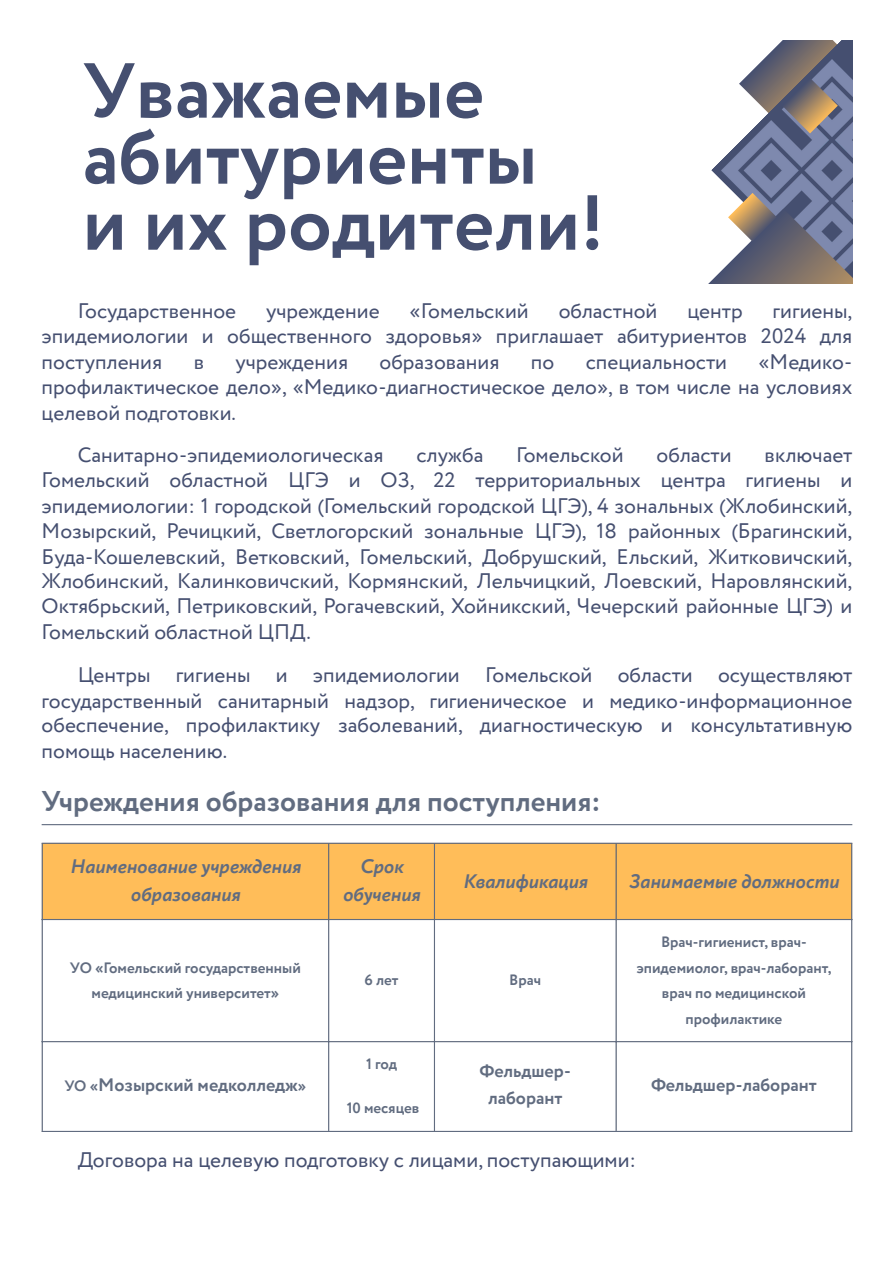
<style>
.page{position:relative;width:894px;height:1263px;background:#fff}
.page>*{position:absolute;margin:0;border:0;box-sizing:border-box;transform-origin:0 0}
.t1{font:700 77.7px/66px "Circe";color:#454f70}
.t2{font:700 28.5px "Circe";color:#616c80}
.t3{font:21px/25.2px "Circe";color:#454f70;text-align:justify}
.t4{font:italic 700 19.5px/28.2px "Circe";color:#616c80;text-align:center}
.t5{font:700 18px/27px "Circe";color:#616c80;text-align:center}
.t6{font:700 15px/25.5px "Circe";color:#616c80;text-align:center}
.s1{font-size:15px}
</style>
<div class="page">
<svg style="left:708px;top:40px;width:144px;height:244px"></svg>
<hr style="left:42px;top:824px;width:810px;height:1px;background:#616c80">
<div style="left:43px;top:844px;width:808px;height:75px;background:#ffbd59"></div>
<hr style="left:42px;top:844px;width:1px;height:287px;background:#616c80">
<hr style="left:328px;top:844px;width:1px;height:287px;background:#616c80">
<hr style="left:434px;top:844px;width:1px;height:287px;background:#616c80">
<hr style="left:615px;top:844px;width:1px;height:287px;background:#616c80">
<hr style="left:851px;top:844px;width:1px;height:287px;background:#616c80">
<hr style="left:42px;top:843px;width:810px;height:1px;background:#616c80">
<hr style="left:42px;top:919px;width:810px;height:1px;background:#616c80">
<hr style="left:42px;top:1041px;width:810px;height:1px;background:#616c80">
<hr style="left:42px;top:1131px;width:810px;height:1px;background:#616c80">
<p class="t1" style="left:83px;top:63px;width:456px">Уважаемые абитуриенты</p>
<p class="t1" style="left:83px;top:195px;width:523px">и их родители!</p>
<p class="t3" style="left:78px;top:300px;width:160px">Государственное</p>
<p class="t3" style="left:266px;top:300px;width:115px">учреждение</p>
<p class="t3" style="left:409px;top:300px;width:121px">«Гомельский</p>
<p class="t3" style="left:558px;top:300px;width:100px">областной</p>
<p class="t3" style="left:687px;top:300px;width:57px">центр</p>
<p class="t3" style="left:42px;top:300px;width:811px;text-indent:730px">гигиены, эпидемиологии и общественного здоровья» приглашает абитуриентов 2024 для поступления</p>
<p class="t3" style="left:194px;top:350px;width:12px">в</p>
<p class="t3" style="left:235px;top:350px;width:114px">учреждения</p>
<p class="t3" style="left:379px;top:350px;width:121px">образования</p>
<p class="t3" style="left:530px;top:350px;width:25px">по</p>
<p class="t3" style="left:585px;top:350px;width:143px">специальности</p>
<p class="t3" style="left:42px;top:350px;width:812px;text-indent:716px">«Медико&shy;профилактическое дело», «Медико-диагностическое дело», в том числе на условиях целевой подготовки.</p>
<p class="t3" style="left:78px;top:444px;width:307px">Санитарно-эпидемиологическая</p>
<p class="t3" style="left:416px;top:444px;width:68px">служба</p>
<p class="t3" style="left:516px;top:444px;width:109px">Гомельской</p>
<p class="t3" style="left:656px;top:444px;width:77px">области</p>
<p class="t3" style="left:42px;top:444px;width:812px;text-indent:722px">включает Гомельский областной ЦГЭ и ОЗ, 22 территориальных центра гигиены и эпидемиологии: 1 городской (Гомельский городской ЦГЭ), 4 зональных (Жлобинский, Мозырский, Речицкий, Светлогорский зональные ЦГЭ), 18 районных (Брагинский, Буда-Кошелевский, Ветковский, Гомельский, Добрушский, Ельский, Житковичский, Жлобинский, Калинковичский, Кормянский, Лельчицкий, Лоевский, Наровлянский, Октябрьский, Петриковский, Рогачевский, Хойникский, Чечерский районные ЦГЭ) и Гомельский областной ЦПД.</p>
<p class="t3" style="left:42px;top:663px;width:812px;text-indent:36px">Центры гигиены и эпидемиологии Гомельской области осуществляют государственный санитарный надзор, гигиеническое и медико-информационное обеспечение, профилактику заболеваний, диагностическую и консультативную помощь населению.</p>
<p class="t2" style="left:42px;top:782px;width:560px">Учреждения образования для поступления:</p>
<p class="t4" style="left:70px;top:853px;width:232px">Наименование учреждения образования</p>
<p class="t4" style="left:342px;top:853px;width:79px">Срок обучения</p>
<p class="t4" style="left:462px;top:868px;width:126px">Квалификация</p>
<p class="t4" style="left:628px;top:868px;width:212px">Занимаемые должности</p>
<p class="t6" style="left:70px;top:956px;width:232px;line-height:24.8px">УО «Гомельский государственный медицинский университет»</p>
<p class="t5" style="left:64px;top:1072px;width:243px"><span class="s1">УО «</span>Мозырский медколледж<span class="s1">»</span></p>
<p class="t6" style="left:364px;top:968px;width:35px">6 лет</p>
<p class="t6" style="left:509px;top:968px;width:33px">Врач</p>
<p class="t6" style="left:366px;top:1052px;width:32px">1 год</p>
<p class="t6" style="left:347px;top:1096px;width:74px">10 месяцев</p>
<p class="t5" style="left:479px;top:1058px;width:93px">Фельдшер&shy;лаборант</p>
<p class="t6" style="left:636px;top:930px;width:196px">Врач-гигиенист, врач&shy;эпидемиолог, врач-лаборант, врач по медицинской профилактике</p>
<p class="t5" style="left:650px;top:1072px;width:167px">Фельдшер-лаборант</p>
<p class="t3" style="left:78px;top:1148px;width:560px">Договора на целевую подготовку с лицами, поступающими:</p>
</div>
